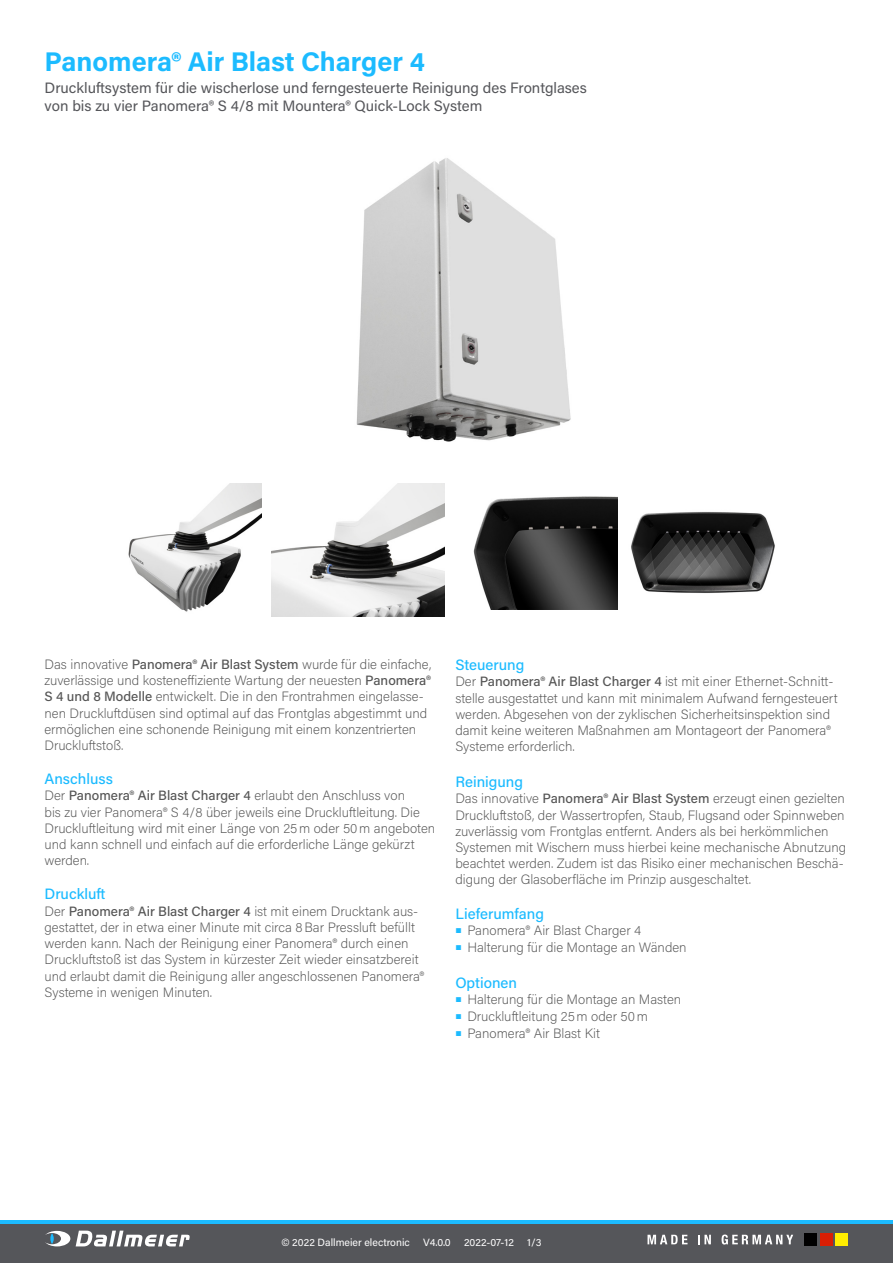
<style>
.page{position:relative;width:893px;height:1263px;background:#fff}
.page>*{position:absolute;margin:0;border:0;box-sizing:border-box;transform-origin:0 0}
.t1{font:700 27px "Acumin Pro";color:#1cbbff}
.t2{font:15px/18px "Acumin Pro";color:#55565a}
.t3{font:500 15px "Acumin Pro";color:#1cbbff}
.t4{font:200 13.5px/16.2px "Acumin Pro";color:#565656}
.t5{font:10.5px "Acumin Pro";color:#fff}
.s1{font-weight:500}
</style>
<div class="page">
<svg style="left:0;top:1220px;width:893px;height:5px;fill:#1cbbff"></svg>
<div style="left:0;top:1225px;width:893px;height:38px;background:#55565a"></div>
<svg style="left:76px;top:1230px;width:114px;height:16px"></svg>
<svg style="left:45px;top:1231px;width:25px;height:15px"></svg>
<svg style="left:50px;top:1233px;width:4px;height:11px"></svg>
<div style="left:804px;top:1233px;width:13px;height:13px;background:#000"></div>
<div style="left:820px;top:1233px;width:13px;height:13px;background:#d91e04"></div>
<div style="left:835px;top:1233px;width:13px;height:13px;background:#ffed00"></div>
<svg style="left:647px;top:1235px;width:40px;height:9px"></svg>
<svg style="left:698px;top:1235px;width:13px;height:9px"></svg>
<svg style="left:722px;top:1234px;width:71px;height:10px"></svg>
<img style="left:356px;top:158px;width:215px;height:284px">
<img style="left:128px;top:483px;width:133px;height:129px">
<img style="left:272px;top:483px;width:173px;height:134px">
<img style="left:617px;top:496px;width:158px;height:111px">
<img style="left:473px;top:496px;width:144px;height:113px">
<h1 class="t1" style="left:45px;top:42px;width:382px">Panomera® Air Blast Charger 4</h1>
<p class="t2" style="left:45px;top:78px;width:544px">Druckluftsystem für die wischerlose und ferngesteuerte Reinigung des Frontglases von bis zu vier Panomera® S 4/8 mit Mountera® Quick-Lock System</p>
<p class="t4" style="left:45px;top:656px;width:388px">Das innovative <span class="s1">Panomera® Air Blast System</span> wurde für die einfache, zuverlässige und kosteneffiziente Wartung der neuesten <span class="s1">Panomera® S 4 und 8 Modelle</span> entwickelt. Die in den Frontrahmen eingelasse&shy;nen Druckluftdüsen sind optimal auf das Frontglas abgestimmt und ermöglichen eine schonende Reinigung mit einem konzentrierten Druckluftstoß.</p>
<p class="t3" style="left:45px;top:769px;width:70px">Anschluss</p>
<p class="t4" style="left:45px;top:787px;width:392px">Der <span class="s1">Panomera® Air Blast Charger 4</span> erlaubt den Anschluss von<br>bis zu vier Panomera® S 4/8 über jeweils eine Druckluftleitung. Die Druckluftleitung wird mit einer Länge von 25m oder 50m angeboten und kann schnell und einfach auf die erforderliche Länge gekürzt werden.</p>
<p class="t3" style="left:45px;top:884px;width:63px">Druckluft</p>
<p class="t4" style="left:45px;top:902px;width:381px">Der <span class="s1">Panomera® Air Blast Charger 4</span> ist mit einem Drucktank aus&shy;gestattet, der in etwa einer Minute mit circa 8Bar Pressluft befüllt werden kann. Nach der Reinigung einer Panomera® durch einen Druckluftstoß ist das System in kürzester Zeit wieder einsatzbereit und erlaubt damit die Reinigung aller angeschlossenen Panomera® Systeme in wenigen Minuten.</p>
<p class="t3" style="left:455px;top:654px;width:71px">Steuerung</p>
<p class="t4" style="left:455px;top:673px;width:384px">Der <span class="s1">Panomera® Air Blast Charger 4</span> ist mit einer Ethernet-Schnitt&shy;stelle ausgestattet und kann mit minimalem Aufwand ferngesteuert werden. Abgesehen von der zyklischen Sicherheitsinspektion sind damit keine weiteren Maßnahmen am Montageort der Panomera® Systeme erforderlich.</p>
<p class="t3" style="left:455px;top:771px;width:69px">Reinigung</p>
<p class="t4" style="left:455px;top:790px;width:392px">Das innovative <span class="s1">Panomera® Air Blast System</span> erzeugt einen gezielten Druckluftstoß, der Wassertropfen, Staub, Flugsand oder Spinnweben zuverlässig vom Frontglas entfernt. Anders als bei herkömmlichen Systemen mit Wischern muss hierbei keine mechanische Abnutzung beachtet werden. Zudem ist das Risiko einer mechanischen Beschä&shy;digung der Glasoberfläche im Prinzip ausgeschaltet.</p>
<p class="t3" style="left:455px;top:903px;width:90px">Lieferumfang</p>
<p class="t4" style="left:455px;top:921px;width:187px"><sup>■</sup> Panomera® Air Blast Charger 4</p>
<p class="t4" style="left:455px;top:938px;width:233px"><sup>■</sup> Halterung für die Montage an Wänden</p>
<p class="t3" style="left:455px;top:972px;width:63px">Optionen</p>
<p class="t4" style="left:455px;top:991px;width:227px"><sup>■</sup> Halterung für die Montage an Masten</p>
<p class="t4" style="left:455px;top:1008px;width:194px"><sup>■</sup> Druckluftleitung 25m oder 50m</p>
<p class="t4" style="left:455px;top:1025px;width:146px"><sup>■</sup> Panomera® Air Blast Kit</p>
<p class="t5" style="left:281px;top:1235px;width:130px">© 2022 Dallmeier electronic</p>
<p class="t5" style="left:423px;top:1235px;width:29px">V4.0.0</p>
<p class="t5" style="left:464px;top:1235px;width:51px">2022-07-12</p>
<p class="t5" style="left:527px;top:1235px;width:16px">1/3</p>
</div>
